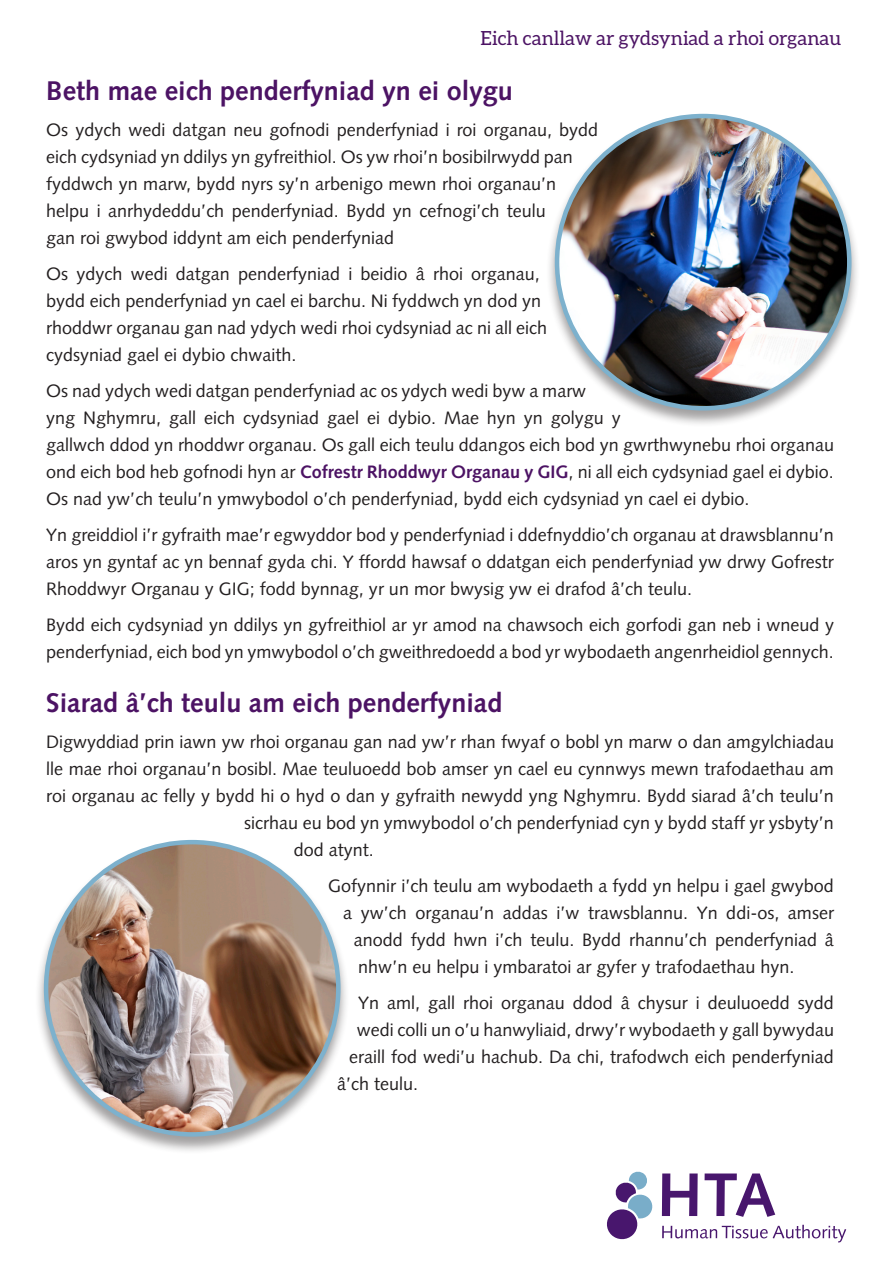
<style>
.page{position:relative;width:893px;height:1263px;background:#fff}
.page>*{position:absolute;margin:0;border:0;box-sizing:border-box;transform-origin:0 0}
.Body_Copy{font:700 27px "Syntax LT Std";color:#4c1364}
.Subs_titles{font:19.5px "Aleo";color:#4c1364}
.Body_Copy-2{font:18px/27px "Syntax LT Std";color:#231f20}
.s1{font-weight:700;color:#4c1364}
</style>
<div class="page">
<div style="left:546px;top:113px;width:315px;height:315px;background:#231f20;opacity:.42"></div>
<img style="left:557px;top:116px;width:292px;height:292px;border-radius:146px">
<div style="left:35px;top:839px;width:315px;height:315px;background:#231f20;opacity:.42"></div>
<img style="left:46px;top:842px;width:292px;height:292px;border-radius:146px">
<svg style="left:662px;top:1173px;width:36px;height:43px"></svg>
<svg style="left:705px;top:1173px;width:70px;height:44px"></svg>
<svg style="left:662px;top:1225px;width:184px;height:17px"></svg>
<svg style="left:607px;top:1172px;width:46px;height:68px"></svg>
<p class="Subs_titles" style="left:481px;top:27px;width:362px">Eich canllaw ar gydsyniad a rhoi organau</p>
<p class="Body_Copy" style="left:46px;top:75px;width:468px">Beth mae eich penderfyniad yn ei olygu</p>
<p class="Body_Copy-2" style="left:46px;top:117px;width:554px">Os ydych wedi datgan neu gofnodi penderfyniad i roi organau, bydd eich cydsyniad yn ddilys yn gyfreithiol. Os yw rhoi’n bosibilrwydd pan fyddwch yn marw, bydd nyrs sy’n arbenigo mewn rhoi organau’n helpu i anrhydeddu’ch penderfyniad. Bydd yn cefnogi’ch teulu<br>gan roi gwybod iddynt am eich penderfyniad</p>
<p class="Body_Copy-2" style="left:46px;top:261px;width:502px">Os ydych wedi datgan penderfyniad i beidio â rhoi organau, bydd eich penderfyniad yn cael ei barchu. Ni fyddwch yn dod yn rhoddwr organau gan nad ydych wedi rhoi cydsyniad ac ni all eich cydsyniad gael ei dybio chwaith.</p>
<p class="Body_Copy-2" style="left:46px;top:378px;width:789px">Os nad ydych wedi datgan penderfyniad ac os ydych wedi byw a marw<br>yng Nghymru, gall eich cydsyniad gael ei dybio. Mae hyn yn golygu y<br>gallwch ddod yn rhoddwr organau. Os gall eich teulu ddangos eich bod yn gwrthwynebu rhoi organau ond eich bod heb gofnodi hyn ar <span class="s1">Cofrestr Rhoddwyr Organau y GIG</span>, ni all eich cydsyniad gael ei dybio.<br>Os nad yw’ch teulu’n ymwybodol o’ch penderfyniad, bydd eich cydsyniad yn cael ei dybio.</p>
<p class="Body_Copy-2" style="left:46px;top:522px;width:789px;text-align:justify">Yn greiddiol i’r gyfraith mae’r egwyddor bod y penderfyniad i ddefnyddio’ch organau at drawsblannu’n aros yn gyntaf ac yn bennaf gyda chi. Y ffordd hawsaf o ddatgan eich penderfyniad yw drwy Gofrestr Rhoddwyr Organau y GIG; fodd bynnag, yr un mor bwysig yw ei drafod â’ch teulu.</p>
<p class="Body_Copy-2" style="left:46px;top:612px;width:789px">Bydd eich cydsyniad yn ddilys yn gyfreithiol ar yr amod na chawsoch eich gorfodi gan neb i wneud y penderfyniad, eich bod yn ymwybodol o’ch gweithredoedd a bod yr wybodaeth angenrheidiol gennych.</p>
<p class="Body_Copy" style="left:46px;top:687px;width:458px">Siarad â’ch teulu am eich penderfyniad</p>
<p class="Body_Copy-2" style="left:46px;top:729px;width:789px">Digwyddiad prin iawn yw rhoi organau gan nad yw’r rhan fwyaf o bobl yn marw o dan amgylchiadau</p>
<p class="Body_Copy-2" style="left:46px;top:756px;width:789px">lle mae rhoi organau’n bosibl. Mae teuluoedd bob amser yn cael eu cynnwys mewn trafodaethau am</p>
<p class="Body_Copy-2" style="left:46px;top:783px;width:789px">roi organau ac felly y bydd hi o hyd o dan y gyfraith newydd yng Nghymru. Bydd siarad â’ch teulu’n</p>
<p class="Body_Copy-2" style="left:244px;top:810px;width:591px">sicrhau eu bod yn ymwybodol o’ch penderfyniad cyn y bydd staff yr ysbyty’n</p>
<p class="Body_Copy-2" style="left:294px;top:837px;width:82px">dod atynt.</p>
<p class="Body_Copy-2" style="left:328px;top:873px;width:507px">Gofynnir i’ch teulu am wybodaeth a fydd yn helpu i gael gwybod</p>
<p class="Body_Copy-2" style="left:343px;top:900px;width:492px">a yw’ch organau’n addas i’w trawsblannu. Yn ddi-os, amser</p>
<p class="Body_Copy-2" style="left:354px;top:927px;width:482px">anodd fydd hwn i’ch teulu. Bydd rhannu’ch penderfyniad â</p>
<p class="Body_Copy-2" style="left:358px;top:954px;width:438px">nhw’n eu helpu i ymbaratoi ar gyfer y trafodaethau hyn.</p>
<p class="Body_Copy-2" style="left:358px;top:990px;width:477px">Yn aml, gall rhoi organau ddod â chysur i deuluoedd sydd</p>
<p class="Body_Copy-2" style="left:357px;top:1017px;width:479px">wedi colli un o’u hanwyliaid, drwy’r wybodaeth y gall bywydau</p>
<p class="Body_Copy-2" style="left:349px;top:1044px;width:486px">eraill fod wedi’u hachub. Da chi, trafodwch eich penderfyniad</p>
<p class="Body_Copy-2" style="left:337px;top:1071px;width:83px">â’ch teulu.</p>
</div>
